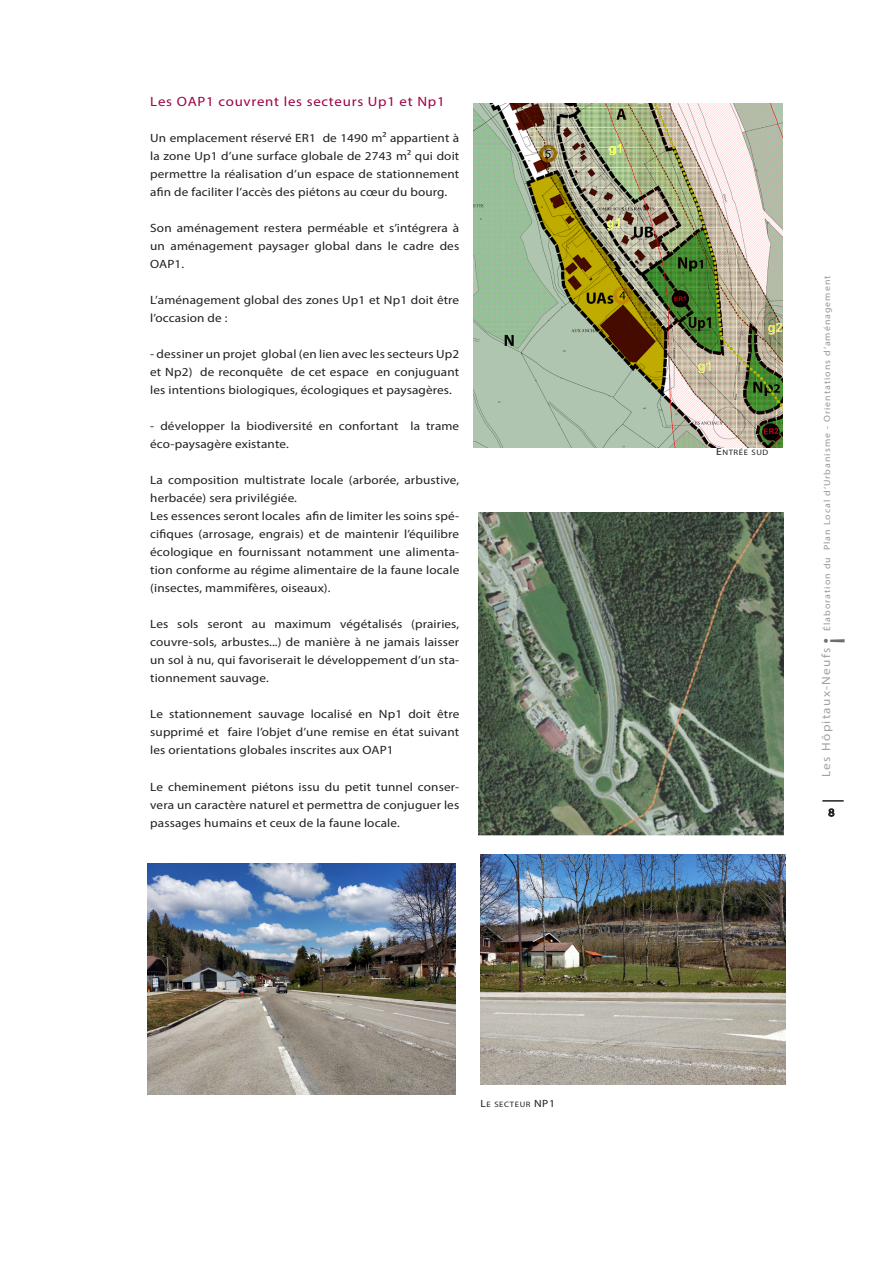
<style>
.page{position:relative;width:893px;height:1263px;background:#fff}
.page>*{position:absolute;margin:0;border:0;box-sizing:border-box;transform-origin:0 0}
.t1{font:30px "Myriad Pro";color:#6c6d70;scale:1.1 1}
.t2{font:13.5px "Myriad Pro";letter-spacing:.05em;color:#9e0147;scale:1.1 1}
.t3{font:12px/18px "Myriad Pro";letter-spacing:.01em;color:#231f20;text-align:justify;scale:1.1 1}
.t4{font:12px "Myriad Pro";letter-spacing:.1em;color:#a0a1a5;scale:1.1 1}
.t5{font:9px "Myriad Pro";letter-spacing:.1em;color:#939598;scale:1.1 1}
.t6{font:7.8px "Myriad Pro";letter-spacing:.065em;color:#231f20;scale:1.1 1}
.s1{font-size:10.5px}
</style>
<div class="page">
<svg style="left:828px;top:808px;width:6px;height:9px"></svg>
<hr style="left:822px;top:800px;width:22px;height:2px;background:#231f20">
<img style="left:474px;top:103px;width:309px;height:344px">
<img style="left:478px;top:513px;width:306px;height:322px">
<img style="left:147px;top:863px;width:308px;height:231px">
<img style="left:480px;top:855px;width:305px;height:229px">
<p class="t2" style="left:150px;top:94px;width:269px">Les OAP1 couvrent les secteurs Up1 et Np1</p>
<p class="t3" style="left:150px;top:129px;width:282px">Un emplacement réservé ER1 de 1490 m² appartient à la zone Up1 d’une surface globale de 2743 m² qui doit permettre la réalisation d’un espace de stationnement afin de faciliter l’accès des piétons au cœur du bourg.</p>
<p class="t3" style="left:150px;top:219px;width:282px">Son aménagement restera perméable et s’intégrera à un aménagement paysager global dans le cadre des OAP1.</p>
<p class="t3" style="left:150px;top:291px;width:282px">L’aménagement global des zones Up1 et Np1 doit être l’occasion de :</p>
<p class="t3" style="left:150px;top:345px;width:282px">- dessiner un projet global (en lien avec les secteurs Up2 et Np2) de reconquête de cet espace en conjuguant les intentions biologiques, écologiques et paysagères.</p>
<p class="t3" style="left:150px;top:417px;width:282px">- développer la biodiversité en confortant la trame éco-paysagère existante.</p>
<p class="t3" style="left:150px;top:471px;width:282px;text-align:left">La composition multistrate locale (arborée, arbustive, herbacée) sera privilégiée.<br>Les essences seront locales afin de limiter les soins spé&shy;cifiques (arrosage, engrais) et de maintenir l’équilibre écologique en fournissant notamment une alimenta&shy;tion conforme au régime alimentaire de la faune locale (insectes, mammifères, oiseaux).</p>
<p class="t3" style="left:150px;top:615px;width:282px">Les sols seront au maximum végétalisés (prairies, couvre-sols, arbustes...) de manière à ne jamais laisser un sol à nu, qui favoriserait le développement d’un sta&shy;tionnement sauvage.</p>
<p class="t3" style="left:150px;top:705px;width:282px">Le stationnement sauvage localisé en Np1 doit être supprimé et faire l’objet d’une remise en état suivant les orientations globales inscrites aux OAP1</p>
<p class="t3" style="left:150px;top:777px;width:282px">Le cheminement piétons issu du petit tunnel conser&shy;vera un caractère naturel et permettra de conjuguer les passages humains et ceux de la faune locale.</p>
<p class="t6" style="left:480px;top:1100px;width:69px"><span class="s1">L</span>E SECTEUR <span class="s1">NP1</span></p>
<p class="t6" style="left:716px;top:448px;width:49px"><span class="s1">E</span>NTRÉE SUD</p>
<p class="t5" style="left:822px;top:631px;width:324px;rotate:-90deg">Élaboration du Plan Local d’Urbanisme - Orientations d’aménagement</p>
<h1 class="t1" style="left:853px;top:637px;width:8px;rotate:90deg">!</h1>
<p class="t4" style="left:819px;top:777px;width:119px;rotate:-90deg">Les Hôpitaux-Neufs</p>
</div>
